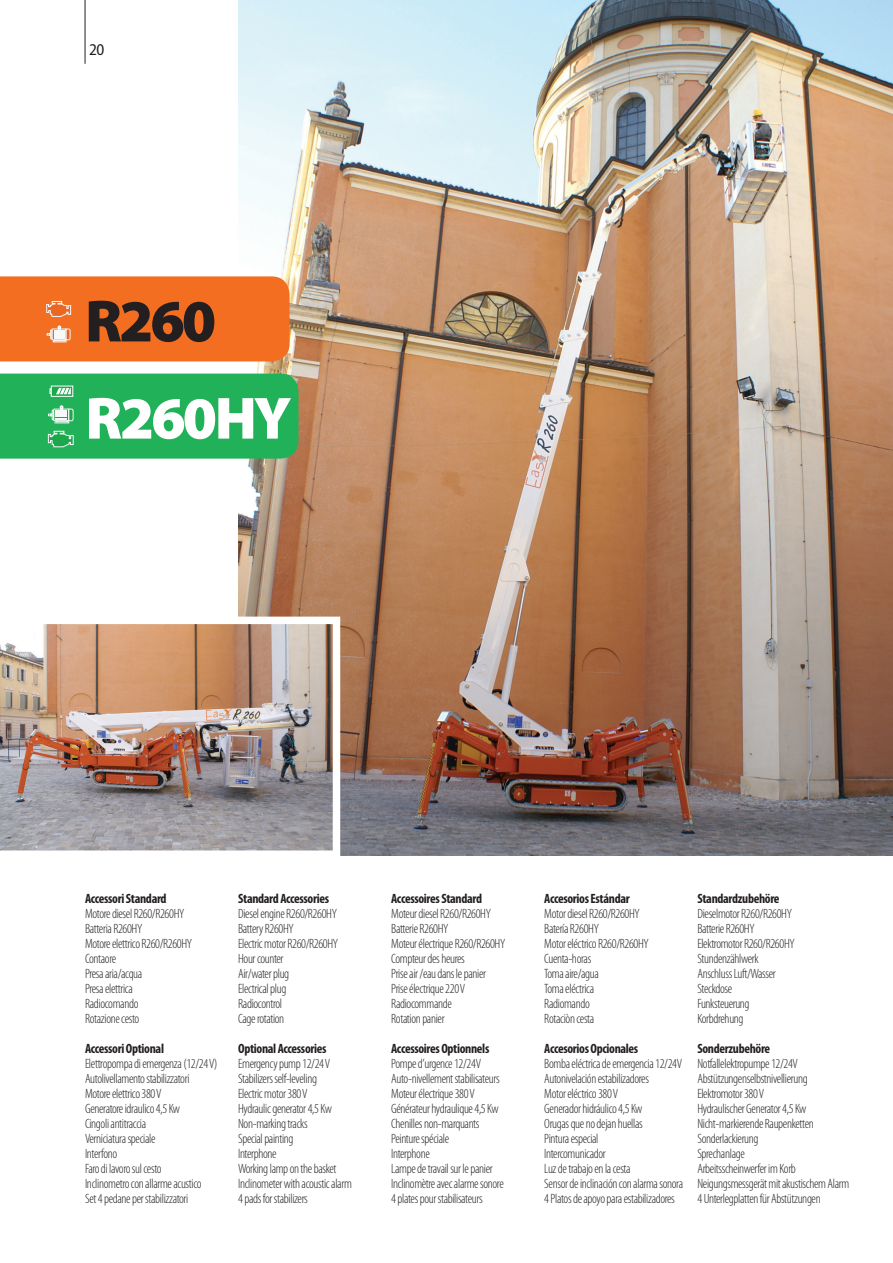
<style>
.page{position:relative;width:893px;height:1263px;background:#fff}
.page>*{position:absolute;margin:0;border:0;box-sizing:border-box;transform-origin:0 0}
.t1{font:900 60px "Myriad Pro";letter-spacing:-.05em;color:#fff}
.t2{font:900 60px "Myriad Pro";color:#231f20}
.t3{font:semi-condensed 16.5px "Myriad Pro";color:#231f20}
.t4{font:300 condensed 13.5px/15px "Myriad Pro";letter-spacing:-.025em;color:#231f20}
.t5{font:700 condensed 13.5px "Myriad Pro";letter-spacing:-.025em;color:#231f20}
</style>
<div class="page">
<hr style="left:85px;top:0;width:1px;height:64px;background:#231f20">
<img style="left:238px;top:0;width:655px;height:855px">
<img style="left:0;top:617px;width:340px;height:238px">
<div style="left:0;top:276px;width:290px;height:85px;background:#f36e21"></div>
<div style="left:0;top:374px;width:298px;height:85px;background:#21b259"></div>
<p class="t3" style="left:89px;top:40px;width:17px">20</p>
<h1 class="t2" style="left:85px;top:287px;width:133px">R260</h1>
<h1 class="t1" style="left:85px;top:384px;width:208px">R260Hy</h1>
<p class="t5" style="left:85px;top:891px;width:83px">Accessori Standard</p>
<p class="t4" style="left:85px;top:906px;width:109px">Motore diesel R260/R260HY<br>Batteria R260HY<br>Motore elettrico R260/R260HY<br>Contaore<br>Presa aria/acqua<br>Presa elettrica<br>Radiocomando<br>Rotazione cesto</p>
<p class="t5" style="left:85px;top:1041px;width:81px">Accessori Optional</p>
<p class="t4" style="left:85px;top:1056px;width:134px">Elettropompa di emergenza (12/24 V)<br>Autolivellamento stabilizzatori<br>Motore elettrico 380 V<br>Generatore idraulico 4,5 Kw<br>Cingoli antitraccia<br>Verniciatura speciale<br>Interfono<br>Faro di lavoro sul cesto<br>Inclinometro con allarme acustico<br>Set 4 pedane per stabilizzatori</p>
<p class="t5" style="left:238px;top:891px;width:92px">Standard Accessories</p>
<p class="t4" style="left:238px;top:906px;width:102px">Diesel engine R260/R260HY<br>Battery R260HY<br>Electric motor R260/R260HY<br>Hour counter<br>Air/water plug<br>Electrical plug<br>Radiocontrol<br>Cage rotation</p>
<p class="t5" style="left:238px;top:1041px;width:90px">Optional Accessories</p>
<p class="t4" style="left:238px;top:1056px;width:115px">Emergency pump 12/24 V<br>Stabilizers self-leveling<br>Electric motor 380 V<br>Hydraulic generator 4,5 Kw<br>Non-marking tracks<br>Special painting<br>Interphone<br>Working lamp on the basket<br>Inclinometer with acoustic alarm<br>4 pads for stabilizers</p>
<p class="t5" style="left:391px;top:891px;width:92px">Accessoires Standard</p>
<p class="t4" style="left:391px;top:906px;width:116px">Moteur diesel R260/R260HY<br>Batterie R260HY<br>Moteur électrique R260/R260HY<br>Compteur des heures<br>Prise air /eau dans le panier<br>Prise électrique 220 V<br>Radiocommande<br>Rotation panier</p>
<p class="t5" style="left:391px;top:1041px;width:100px">Accessoires Optionnels</p>
<p class="t4" style="left:391px;top:1056px;width:114px">Pompe d’urgence 12/24V<br>Auto-nivellement stabilisateurs<br>Moteur électrique 380 V<br>Générateur hydraulique 4,5 Kw<br>Chenilles non-marquants<br>Peinture spéciale<br>Interphone<br>Lampe de travail sur le panier<br>Inclinomètre avec alarme sonore<br>4 plates pour stabilisateurs</p>
<p class="t5" style="left:544px;top:891px;width:87px">Accesorios Estándar</p>
<p class="t4" style="left:544px;top:906px;width:106px">Motor diesel R260/R260HY<br>Batería R260HY<br>Motor eléctrico R260/R260HY<br>Cuenta-horas<br>Toma aire/agua<br>Toma eléctrica<br>Radiomando<br>Rotaciòn cesta</p>
<p class="t5" style="left:544px;top:1041px;width:96px">Accesorios Opcionales</p>
<p class="t4" style="left:544px;top:1056px;width:140px">Bomba eléctrica de emergencia 12/24V<br>Autonivelación estabilizadores<br>Motor eléctrico 380 V<br>Generador hidráulico 4,5 Kw<br>Orugas que no dejan huellas<br>Pintura especial<br>Intercomunicador<br>Luz de trabajo en la cesta<br>Sensor de inclinación con alarma sonora<br>4 Platos de apoyo para estabilizadores</p>
<p class="t5" style="left:697px;top:891px;width:84px">Standardzubehöre</p>
<p class="t4" style="left:697px;top:906px;width:99px">Dieselmotor R260/R260HY<br>Batterie R260HY<br>Elektromotor R260/R260HY<br>Stundenzählwerk<br>Anschluss Luft/Wasser<br>Steckdose<br>Funksteuerung<br>Korbdrehung</p>
<p class="t5" style="left:697px;top:1041px;width:74px">Sonderzubehöre</p>
<p class="t4" style="left:697px;top:1056px;width:153px">Notfallelektropumpe 12/24V<br>Abstützungenselbstnivellierung<br>Elektromotor 380 V<br>Hydraulischer Generator 4,5 Kw<br>Nicht-markierende Raupenketten<br>Sonderlackierung<br>Sprechanlage<br>Arbeitsscheinwerfer im Korb<br>Neigungsmessgerät mit akustischem Alarm<br>4 Unterlegplatten für Abstützungen</p>
</div>
